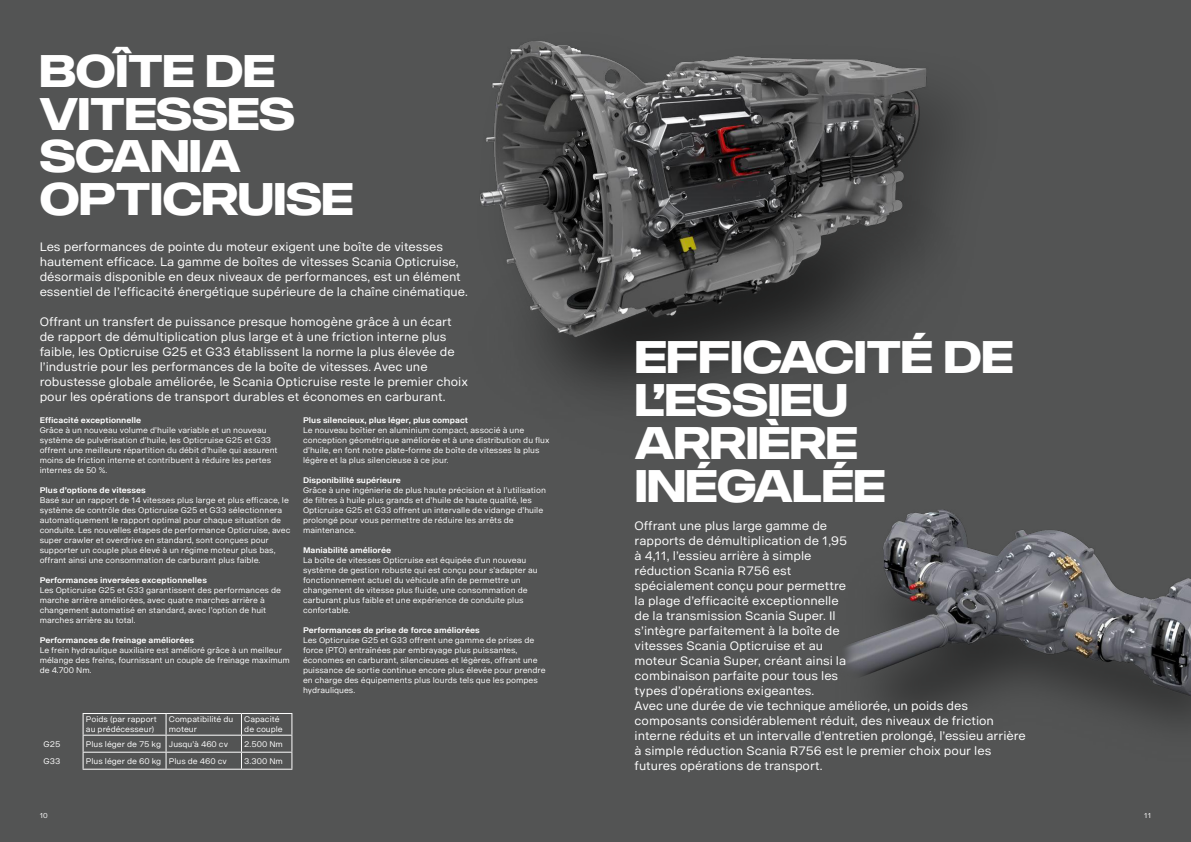
<style>
.page{position:relative;width:1191px;height:842px;background:#535454}
.page>*{position:absolute;margin:0;border:0;box-sizing:border-box;transform-origin:0 0}
.t1{font:700 45px/42.8px "Scania Sans Headline";color:#fff}
.t2{font:12px/15px "Scania Sans";color:#fff}
.t3{font:8px/10px "Scania Sans";color:#fff}
.t4{font:700 8px "Scania Sans";color:#fff}
.t5{font:7px "Scania Sans";color:#fff}
</style>
<div class="page">
<img style="left:480px;top:41px;width:471px;height:354px">
<img style="left:844px;top:509px;width:347px;height:214px">
<hr style="left:83px;top:713px;width:83px;height:1px;background:#fff">
<hr style="left:166px;top:713px;width:75px;height:1px;background:#fff">
<hr style="left:241px;top:713px;width:51px;height:1px;background:#fff">
<hr style="left:83px;top:735px;width:83px;height:1px;background:#fff">
<hr style="left:166px;top:735px;width:75px;height:1px;background:#fff">
<hr style="left:241px;top:735px;width:51px;height:1px;background:#fff">
<hr style="left:83px;top:752px;width:83px;height:1px;background:#fff">
<svg style="left:83px;top:714px;width:1px;height:55px"></svg>
<hr style="left:166px;top:752px;width:75px;height:1px;background:#fff">
<svg style="left:166px;top:714px;width:1px;height:55px"></svg>
<hr style="left:241px;top:752px;width:51px;height:1px;background:#fff">
<svg style="left:241px;top:714px;width:1px;height:55px"></svg>
<svg style="left:291px;top:714px;width:1px;height:55px"></svg>
<hr style="left:83px;top:769px;width:83px;height:1px;background:#fff">
<hr style="left:166px;top:769px;width:75px;height:1px;background:#fff">
<hr style="left:241px;top:769px;width:51px;height:1px;background:#fff">
<h1 class="t1" style="left:40px;top:49px;width:315px">BOÎTE DE<br>VITESSES<br>SCANIA<br>OPTICRUISE</h1>
<p class="t2" style="left:40px;top:239px;width:430px">Les performances de pointe du moteur exigent une boîte de vitesses hautement efficace. La gamme de boîtes de vitesses Scania Opticruise, désormais disponible en deux niveaux de performances, est un élément essentiel de l’efficacité énergétique supérieure de la chaîne cinématique.</p>
<p class="t2" style="left:40px;top:314px;width:430px">Offrant un transfert de puissance presque homogène grâce à un écart de rapport de démultiplication plus large et à une friction interne plus faible, les Opticruise G25 et G33 établissent la norme la plus élevée de l’industrie pour les performances de la boîte de vitesses. Avec une robustesse globale améliorée, le Scania Opticruise reste le premier choix pour les opérations de transport durables et économes en carburant.</p>
<p class="t4" style="left:40px;top:416px;width:103px">Efficacité exceptionnelle</p>
<p class="t3" style="left:40px;top:425px;width:239px">Grâce à un nouveau volume d’huile variable et un nouveau système de pulvérisation d’huile, les Opticruise G25 et G33 offrent une meilleure répartition du débit d’huile qui assurent moins de friction interne et contribuent à réduire les pertes internes de 50 %.</p>
<p class="t4" style="left:40px;top:486px;width:108px">Plus d’options de vitesses</p>
<p class="t3" style="left:40px;top:495px;width:252px">Basé sur un rapport de 14 vitesses plus large et plus efficace, le système de contrôle des Opticruise G25 et G33 sélectionnera automatiquement le rapport optimal pour chaque situation de conduite. Les nouvelles étapes de performance Opticruise, avec super crawler et overdrive en standard, sont conçues pour supporter un couple plus élevé à un régime moteur plus bas, offrant ainsi une consommation de carburant plus faible.</p>
<p class="t4" style="left:40px;top:576px;width:169px">Performances inversées exceptionnelles</p>
<p class="t3" style="left:40px;top:585px;width:243px">Les Opticruise G25 et G33 garantissent des performances de marche arrière améliorées, avec quatre marches arrière à changement automatisé en standard, avec l’option de huit marches arrière au total.</p>
<p class="t4" style="left:40px;top:636px;width:156px">Performances de freinage améliorées</p>
<p class="t3" style="left:40px;top:645px;width:252px">Le frein hydraulique auxiliaire est amélioré grâce à un meilleur mélange des freins, fournissant un couple de freinage maximum de 4.700 Nm.</p>
<p class="t3" style="left:86px;top:714px;width:73px">Poids (par rapport au prédécesseur)</p>
<p class="t3" style="left:169px;top:714px;width:66px">Compatibilité du moteur</p>
<p class="t3" style="left:244px;top:714px;width:40px">Capacité de couple</p>
<p class="t3" style="left:44px;top:739px;width:18px">G25</p>
<p class="t3" style="left:86px;top:739px;width:144px">Plus léger de 75 kg Jusqu’à 460 cv</p>
<p class="t3" style="left:244px;top:739px;width:40px">2.500 Nm</p>
<p class="t3" style="left:44px;top:756px;width:18px">G33</p>
<p class="t3" style="left:86px;top:756px;width:142px">Plus léger de 60 kg Plus de 460 cv</p>
<p class="t3" style="left:244px;top:756px;width:40px">3.300 Nm</p>
<p class="t4" style="left:303px;top:416px;width:167px">Plus silencieux, plus léger, plus compact</p>
<p class="t3" style="left:303px;top:425px;width:248px">Le nouveau boîtier en aluminium compact, associé à une conception géométrique améliorée et à une distribution du flux d’huile, en font notre plate-forme de boîte de vitesses la plus légère et la plus silencieuse à ce jour.</p>
<p class="t4" style="left:303px;top:476px;width:99px">Disponibilité supérieure</p>
<p class="t3" style="left:303px;top:485px;width:244px">Grâce à une ingénierie de plus haute précision et à l’utilisation de filtres à huile plus grands et d’huile de haute qualité, les Opticruise G25 et G33 offrent un intervalle de vidange d’huile prolongé pour vous permettre de réduire les arrêts de maintenance.</p>
<p class="t4" style="left:303px;top:546px;width:90px">Maniabilité améliorée</p>
<p class="t3" style="left:303px;top:555px;width:236px">La boîte de vitesses Opticruise est équipée d’un nouveau système de gestion robuste qui est conçu pour s’adapter au fonctionnement actuel du véhicule afin de permettre un changement de vitesse plus fluide, une consommation de carburant plus faible et une expérience de conduite plus confortable.</p>
<p class="t4" style="left:303px;top:626px;width:178px">Performances de prise de force améliorées</p>
<p class="t3" style="left:303px;top:635px;width:244px">Les Opticruise G25 et G33 offrent une gamme de prises de force (PTO) entraînées par embrayage plus puissantes, économes en carburant, silencieuses et légères, offrant une puissance de sortie continue encore plus élevée pour prendre en charge des équipements plus lourds tels que les pompes hydrauliques.</p>
<h1 class="t1" style="left:635px;top:336px;width:380px">EFFICACITÉ DE<br>L’ESSIEU<br>ARRIÈRE<br>INÉGALÉE</h1>
<p class="t2" style="left:634px;top:518px;width:393px">Offrant une plus large gamme de<br>rapports de démultiplication de 1,95<br>à 4,11, l’essieu arrière à simple<br>réduction Scania R756 est<br>spécialement conçu pour permettre<br>la plage d’efficacité exceptionnelle<br>de la transmission Scania Super. Il<br>s’intègre parfaitement à la boîte de<br>vitesses Scania Opticruise et au<br>moteur Scania Super, créant ainsi la<br>combinaison parfaite pour tous les<br>types d’opérations exigeantes.<br>Avec une durée de vie technique améliorée, un poids des composants considérablement réduit, des niveaux de friction interne réduits et un intervalle d’entretien prolongé, l’essieu arrière à simple réduction Scania R756 est le premier choix pour les futures opérations de transport.</p>
<p class="t5" style="left:40px;top:811px;width:10px">10</p>
<p class="t5" style="left:1144px;top:811px;width:8px">11</p>
</div>
